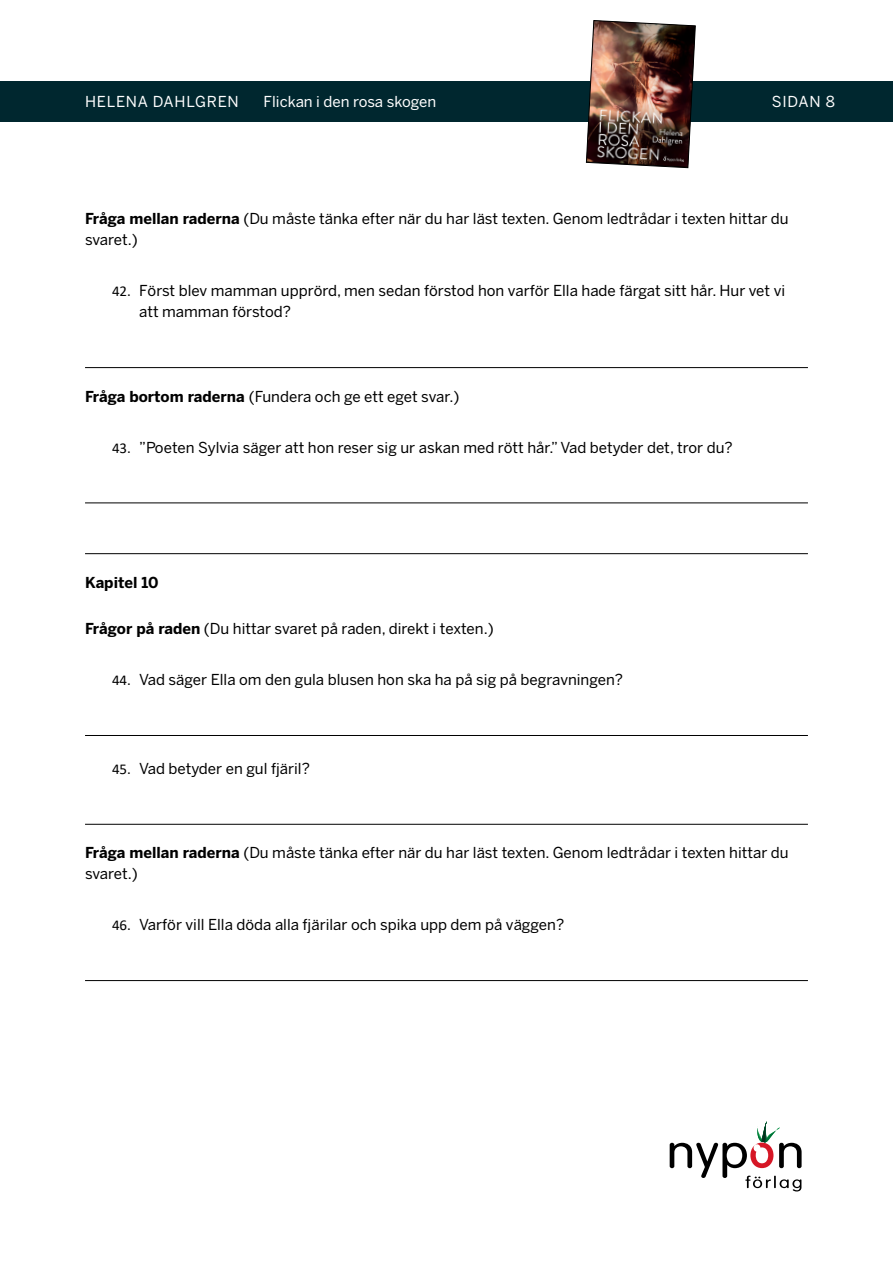
<style>
.page{position:relative;width:893px;height:1263px;background:#fff}
.page>*{position:absolute;margin:0;border:0;box-sizing:border-box;transform-origin:0 0}
.t1{font:15px/21px "Benton Sans";color:#000}
.t2{font:15px "Benton Sans";letter-spacing:.005em;color:#fff}
.t3{font:15px "Benton Sans";letter-spacing:.05em;color:#fff}
.t4{font:700 15px "Benton Sans";color:#000}
.s1{font-weight:700}
.s2{font-family:"Calibri"}
</style>
<div class="page">
<div style="left:0;top:81px;width:893px;height:40px;background:#00272f"></div>
<svg style="left:670px;top:1121px;width:132px;height:70px"></svg>
<img style="left:586px;top:20px;width:110px;height:148px">
<hr style="left:85px;top:367px;width:723px;height:1px;background:#000">
<hr style="left:85px;top:502px;width:723px;height:1px;background:#000">
<hr style="left:85px;top:553px;width:723px;height:1px;background:#000">
<hr style="left:85px;top:735px;width:723px;height:1px;background:#000">
<hr style="left:85px;top:824px;width:723px;height:1px;background:#000">
<hr style="left:85px;top:980px;width:723px;height:1px;background:#000">
<p class="t3" style="left:85px;top:93px;width:155px">HELENA DAHLGREN</p>
<p class="t2" style="left:264px;top:93px;width:174px">Flickan i den rosa skogen</p>
<p class="t2" style="left:772px;top:93px;width:64px">SIDAN 8</p>
<p class="t1" style="left:85px;top:209px;width:705px"><span class="s1">Fråga mellan raderna</span> (Du måste tänka efter när du har läst texten. Genom ledtrådar i texten hittar du svaret.)</p>
<p class="t1" style="left:139px;top:281px;width:648px;text-indent:-27px"><span class="s2">42.</span> Först blev mamman upprörd, men sedan förstod hon varför Ella hade färgat sitt hår. Hur vet vi att mamman förstod?</p>
<p class="t1" style="left:85px;top:386px;width:376px"><span class="s1">Fråga bortom raderna</span> (Fundera och ge ett eget svar.)</p>
<p class="t1" style="left:112px;top:437px;width:622px"><span class="s2">43.</span> ”Poeten Sylvia säger att hon reser sig ur askan med rött hår.” Vad betyder det, tror du?</p>
<p class="t4" style="left:85px;top:574px;width:75px">Kapitel 10</p>
<p class="t1" style="left:85px;top:619px;width:410px"><span class="s1">Frågor på raden</span> (Du hittar svaret på raden, direkt i texten.)</p>
<p class="t1" style="left:112px;top:669px;width:513px"><span class="s2">44.</span> Vad säger Ella om den gula blusen hon ska ha på sig på begravningen?</p>
<p class="t1" style="left:112px;top:758px;width:199px"><span class="s2">45.</span> Vad betyder en gul fjäril?</p>
<p class="t1" style="left:85px;top:843px;width:705px"><span class="s1">Fråga mellan raderna</span> (Du måste tänka efter när du har läst texten. Genom ledtrådar i texten hittar du svaret.)</p>
<p class="t1" style="left:112px;top:914px;width:454px"><span class="s2">46.</span> Varför vill Ella döda alla fjärilar och spika upp dem på väggen?</p>
</div>
